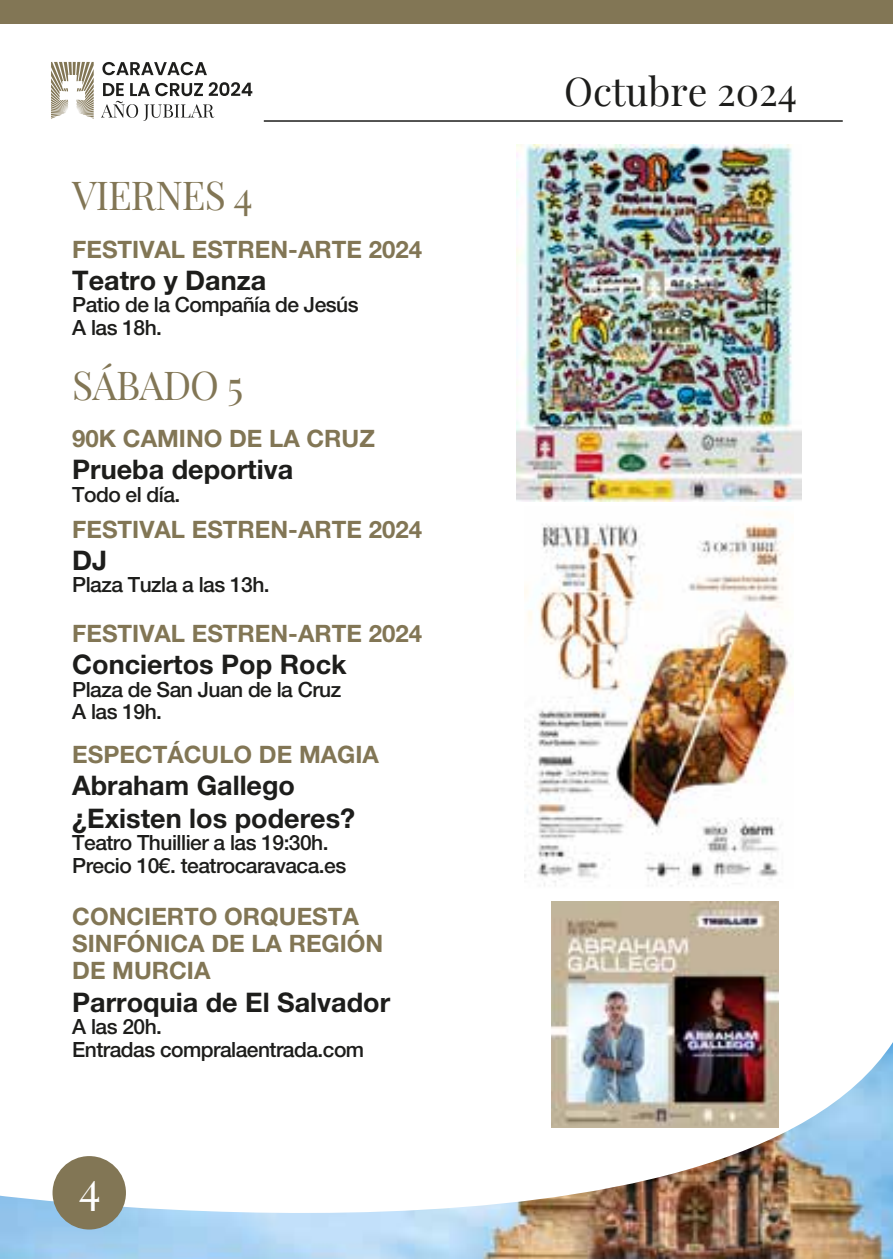
<style>
.page{position:relative;width:893px;height:1259px;background:#fff}
.page>*{position:absolute;margin:0;border:0;box-sizing:border-box;transform-origin:0 0}
.t1{font:44.7px "Playfair Display";color:#fff}
.t2{font:39px "Playfair Display";letter-spacing:-.025em;color:#827655}
.t3{font:39px "Playfair Display";color:#1d1d1b}
.t4{font:700 27px/32.4px "Helvetica Neue LT Std";color:#1d1d1b}
.t5{font:700 24px/27px "Helvetica Neue LT Std";color:#827655}
.t6{font:500 21px/22.5px "Helvetica Neue LT Std";letter-spacing:-.025em;color:#1d1d1b}
</style>
<div class="page">
<div style="left:0;top:0;width:893px;height:24px;background:#827655"></div>
<svg style="left:51px;top:62px;width:43px;height:57px"></svg>
<svg style="left:102px;top:62px;width:105px;height:13px"></svg>
<svg style="left:101px;top:82px;width:151px;height:39px"></svg>
<hr style="left:264px;top:120px;width:579px;height:2px;background:#1d1d1b">
<img style="left:0;top:1042px;width:893px;height:217px">
<div style="left:53px;top:1156px;width:73px;height:73px;background:#827655;border-radius:50%"></div>
<img style="left:516px;top:145px;width:286px;height:357px">
<img style="left:552px;top:901px;width:226px;height:227px">
<img style="left:524px;top:513px;width:270px;height:373px">
<h2 class="t2" style="left:72px;top:165px;width:182px">VIERNES 4</h2>
<p class="t5" style="left:72px;top:235px;width:351px">FESTIVAL ESTREN-ARTE 2024</p>
<p class="t4" style="left:72px;top:263px;width:196px">Teatro y Danza</p>
<p class="t6" style="left:72px;top:293px;width:288px">Patio de la Compañía de Jesús<br>A las 18h.</p>
<h2 class="t2" style="left:72px;top:354px;width:172px">SÁBADO 5</h2>
<p class="t5" style="left:72px;top:424px;width:304px">90K CAMINO DE LA CRUZ</p>
<p class="t4" style="left:72px;top:452px;width:223px">Prueba deportiva</p>
<p class="t6" style="left:72px;top:482px;width:110px">Todo el día.</p>
<p class="t5" style="left:72px;top:515px;width:351px">FESTIVAL ESTREN-ARTE 2024</p>
<p class="t4" style="left:72px;top:543px;width:37px">DJ</p>
<p class="t6" style="left:72px;top:573px;width:199px">Plaza Tuzla a las 13h.</p>
<p class="t5" style="left:72px;top:619px;width:351px">FESTIVAL ESTREN-ARTE 2024</p>
<p class="t4" style="left:72px;top:648px;width:276px">Conciertos Pop Rock</p>
<p class="t6" style="left:72px;top:678px;width:271px">Plaza de San Juan de la Cruz<br>A las 19h.</p>
<p class="t5" style="left:72px;top:740px;width:308px">ESPECTÁCULO DE MAGIA</p>
<p class="t4" style="left:72px;top:769px;width:284px">Abraham Gallego ¿Existen los poderes?</p>
<p class="t6" style="left:72px;top:831px;width:276px">Teatro Thuillier a las 19:30h.<br>Precio 10€. teatrocaravaca.es</p>
<p class="t5" style="left:72px;top:902px;width:313px">CONCIERTO ORQUESTA<br>SINFÓNICA DE LA REGIÓN<br>DE MURCIA</p>
<p class="t4" style="left:72px;top:985px;width:319px">Parroquia de El Salvador</p>
<p class="t6" style="left:72px;top:1015px;width:293px">A las 20h.<br>Entradas compralaentrada.com</p>
<h1 class="t1" style="left:79px;top:1152px;width:24px">4</h1>
<h2 class="t3" style="left:564px;top:61px;width:235px">Octubre 2024</h2>
</div>
